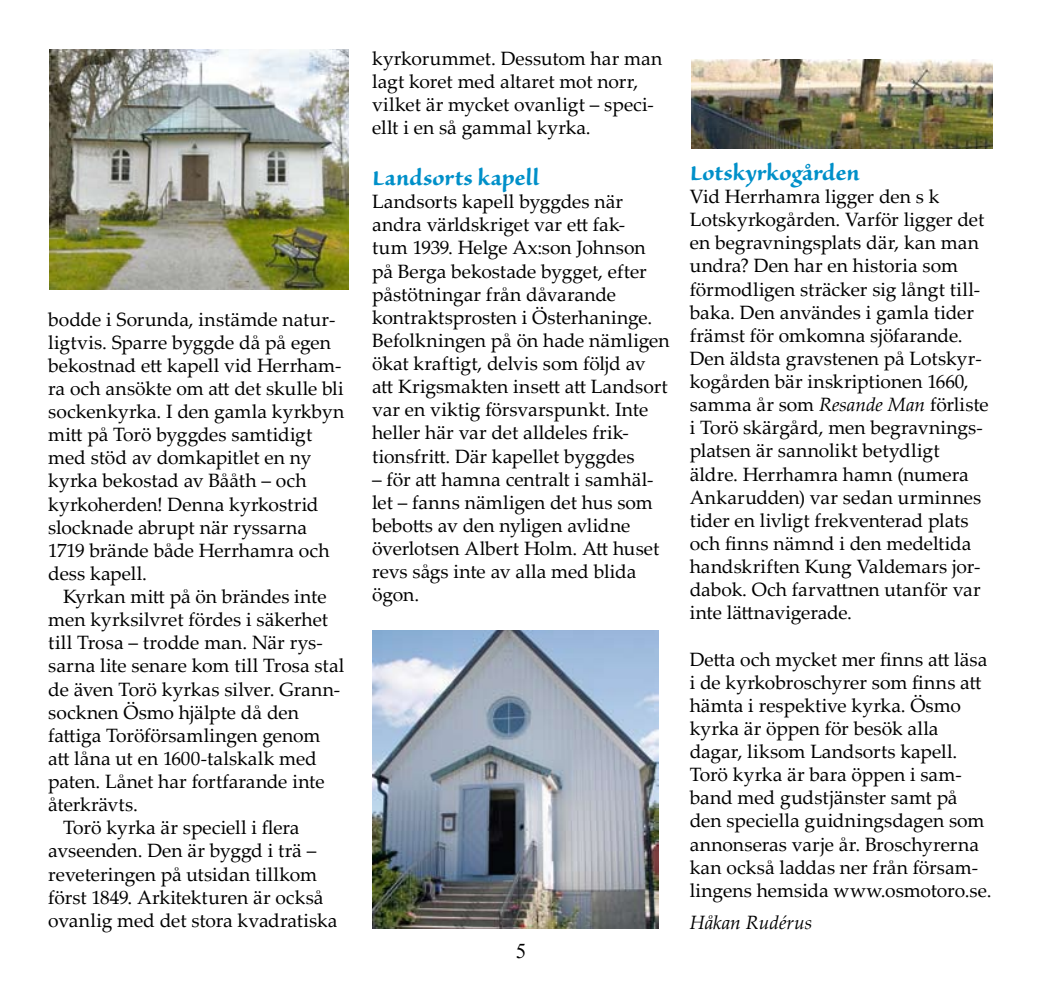
<style>
.page{position:relative;width:1042px;height:993px;background:#fff}
.page>*{position:absolute;margin:0;border:0;box-sizing:border-box;transform-origin:0 0}
.t1{font:700 26.25px "Sanvito Pro";letter-spacing:.005em;color:#0090c9}
.t2{font:21px "Times New Roman";color:#000}
.t3{font:19.25px/23.1px "Palatino Linotype";color:#000}
.t4{font:italic 19.25px "Palatino Linotype";color:#000}
.s1{font-style:italic}
</style>
<div class="page">
<img style="left:50px;top:50px;width:299px;height:239px">
<img style="left:691px;top:60px;width:301px;height:89px">
<img style="left:372px;top:630px;width:287px;height:298px">
<p class="t3" style="left:48px;top:307px;width:298px">bodde i Sorunda, instämde natur&shy;ligtvis. Sparre byggde då på egen bekostnad ett kapell vid Herrham&shy;ra och ansökte om att det skulle bli sockenkyrka. I den gamla kyrkbyn mitt på Torö byggdes samtidigt med stöd av domkapitlet en ny kyrka bekostad av Bååth – och kyrkoherden! Denna kyrkostrid slocknade abrupt när ryssarna<br>1719 brände både Herrhamra och dess kapell.</p>
<p class="t3" style="left:63px;top:584px;width:265px">Kyrkan mitt på ön brändes inte</p>
<p class="t3" style="left:48px;top:607px;width:281px">men kyrksilvret fördes i säkerhet</p>
<p class="t3" style="left:48px;top:630px;width:276px">till Trosa – trodde man. När rys-</p>
<p class="t3" style="left:48px;top:653px;width:298px">sarna lite senare kom till Trosa stal</p>
<p class="t3" style="left:48px;top:676px;width:293px">de även Torö kyrkas silver. Grann-</p>
<p class="t3" style="left:48px;top:699px;width:252px">socknen Ösmo hjälpte då den</p>
<p class="t3" style="left:48px;top:722px;width:274px">fattiga Toröförsamlingen genom</p>
<p class="t3" style="left:48px;top:745px;width:270px">att låna ut en 1600-talskalk med</p>
<p class="t3" style="left:48px;top:769px;width:278px">paten. Lånet har fortfarande inte</p>
<p class="t3" style="left:48px;top:792px;width:91px">återkrävts.</p>
<p class="t3" style="left:63px;top:815px;width:238px">Torö kyrka är speciell i flera</p>
<p class="t3" style="left:48px;top:838px;width:269px">avseenden. Den är byggd i trä –</p>
<p class="t3" style="left:48px;top:861px;width:270px">reveteringen på utsidan tillkom</p>
<p class="t3" style="left:48px;top:884px;width:277px">först 1849. Arkitekturen är också</p>
<p class="t3" style="left:48px;top:907px;width:291px">ovanlig med det stora kvadratiska</p>
<p class="t3" style="left:372px;top:46px;width:292px">kyrkorummet. Dessutom har man lagt koret med altaret mot norr, vilket är mycket ovanligt – speci&shy;ellt i en så gammal kyrka.</p>
<h1 class="t1" style="left:372px;top:163px;width:168px">Landsorts kapell</h1>
<p class="t3" style="left:372px;top:189px;width:299px">Landsorts kapell byggdes när andra världskriget var ett fak-<br>tum 1939. Helge Ax:son Johnson på Berga bekostade bygget, efter påstötningar från dåvarande kontraktsprosten i Österhaninge.<br>Befolkningen på ön hade nämligen ökat kraftigt, delvis som följd av att Krigsmakten insett att Landsort var en viktig försvarspunkt. Inte heller här var det alldeles frik&shy;tionsfritt. Där kapellet byggdes</p>
<p class="t3" style="left:372px;top:466px;width:289px">– för att hamna centralt i samhäl&shy;let – fanns nämligen det hus som bebotts av den nyligen avlidne överlotsen Albert Holm. Att huset revs sågs inte av alla med blida ögon.</p>
<p class="t2" style="left:516px;top:938px;width:12px">5</p>
<h1 class="t1" style="left:690px;top:158px;width:172px">Lotskyrkogården</h1>
<p class="t3" style="left:690px;top:184px;width:301px">Vid Herrhamra ligger den s k<br>Lotskyrkogården. Varför ligger det en begravningsplats där, kan man undra? Den har en historia som förmodligen sträcker sig långt till&shy;baka. Den användes i gamla tider främst för omkomna sjöfarande.<br>Den äldsta gravstenen på Lotskyr&shy;kogården bär inskriptionen 1660, samma år som <span class="s1">Resande Man</span> förliste i Torö skärgård, men begravnings&shy;platsen är sannolikt betydligt äldre. Herrhamra hamn (numera<br>Ankarudden) var sedan urminnes tider en livligt frekventerad plats och finns nämnd i den medeltida handskriften Kung Valdemars jor&shy;dabok. Och farvattnen utanför var inte lättnavigerade.</p>
<p class="t3" style="left:690px;top:646px;width:303px">Detta och mycket mer finns att läsa i de kyrkobroschyrer som finns att hämta i respektive kyrka. Ösmo kyrka är öppen för besök alla dagar, liksom Landsorts kapell.<br>Torö kyrka är bara öppen i sam&shy;band med gudstjänster samt på den speciella guidningsdagen som annonseras varje år. Broschyrerna kan också laddas ner från försam&shy;lingens hemsida www.osmotoro.se.</p>
<p class="t4" style="left:690px;top:908px;width:124px">Håkan Rudérus</p>
</div>
